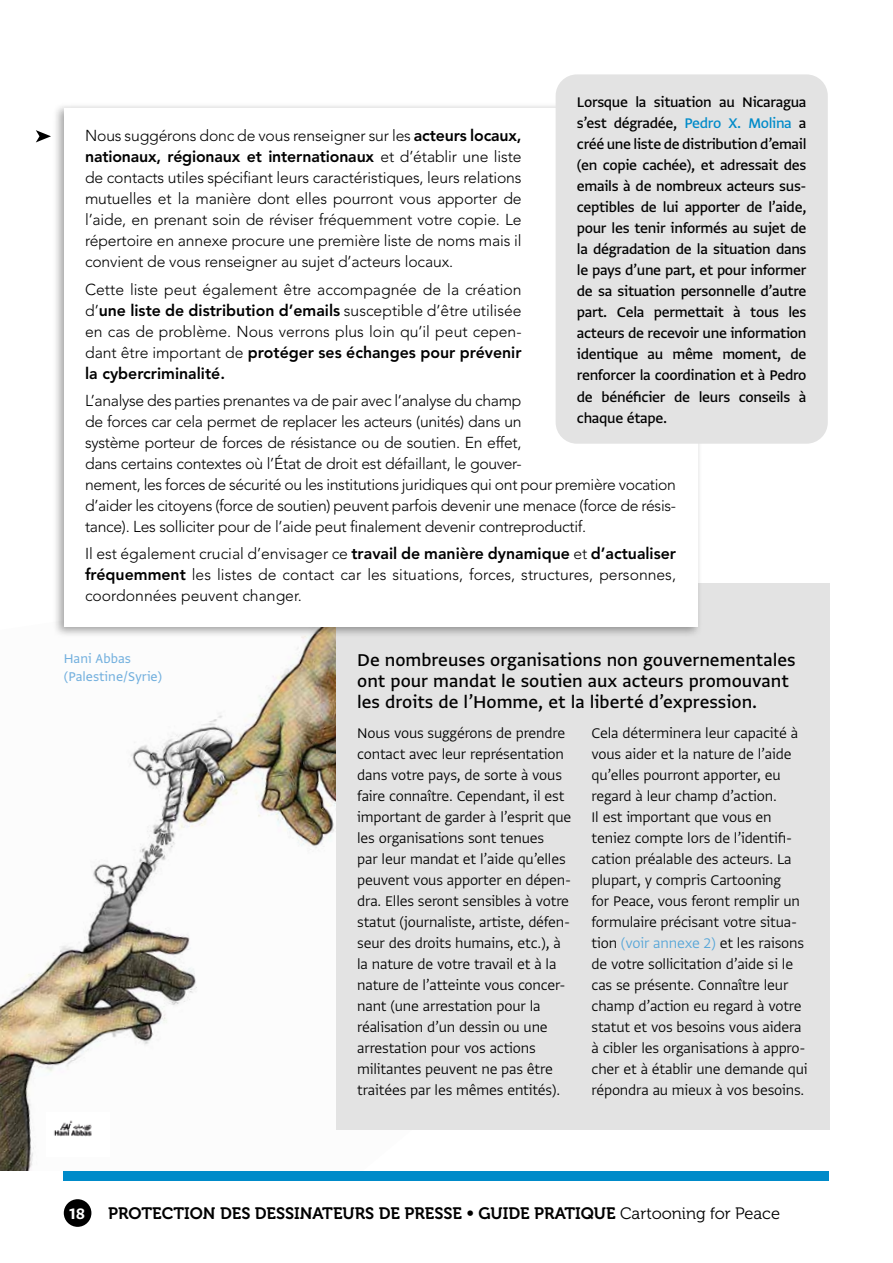
<style>
.page{position:relative;width:893px;height:1263px;background:#fff}
.page>*{position:absolute;margin:0;border:0;box-sizing:border-box;transform-origin:0 0}
.t1{font:500 20.25px/21px "Greta Sans Std";color:#000}
.t2{font:18px "Greta Sans Std Bld";color:#fff}
.t3{font:300 16.5px/21px "Greta Sans Std";letter-spacing:-.01em;color:#000}
.t4{font:500 16.5px/21px "Greta Sans Std";letter-spacing:-.02em;color:#000;text-align:justify}
.t5{font:16.5px "Museo 700";color:#000}
.t6{font:800 16.2px/21px "Avenir LT Std";color:#000}
.t7{font:300 15.75px/21px "Avenir LT Std";letter-spacing:-.02em;color:#000;text-align:justify}
.t8{font:300 15.75px/21px "Avenir LT Std";color:#000}
.t9{font:15px/18px "Greta Sans Std";color:#73b0de}
.s1{color:#008bc9}
.s2{font-weight:800;font-size:16.2px}
.s3{font-weight:300;font-size:15.75px}
.s4{color:#54a5d8}
.s5{font-family:"Museo 300"}
</style>
<div class="page">
<img style="left:0;top:638px;width:446px;height:533px">
<div style="left:336px;top:583px;width:493px;height:546px;background:#e3e3e3"></div>
<div style="left:53px;top:102px;width:650px;height:536px;background:#000;opacity:.35"></div>
<div style="left:64px;top:108px;width:633px;height:518px;background:#fff"></div>
<div style="left:556px;top:74px;width:272px;height:370px;background:#e3e3e3;border-radius:21px"></div>
<div style="left:64px;top:1199px;width:27px;height:28px;background:#000;border-radius:50%"></div>
<div style="left:64px;top:1171px;width:765px;height:9px;background:#008bc9"></div>
<img style="left:46px;top:1112px;width:64px;height:45px">
<svg style="left:36px;top:130px;width:15px;height:12px"></svg>
<p class="t4" style="left:577px;top:92px;width:231px">Lorsque la situation au Nicaragua s’est dégradée, <span class="s1">Pedro X. Molina</span> a créé une liste de distribution d’email (en copie cachée), et adressait des emails à de nombreux acteurs sus&shy;ceptibles de lui apporter de l’aide, pour les tenir informés au sujet de la dégradation de la situation dans le pays d’une part, et pour informer de sa situation personnelle d’autre part. Cela permettait à tous les acteurs de recevoir une information identique au même moment, de renforcer la coordination et à Pedro de bénéficier de leurs conseils à chaque étape.</p>
<p class="t7" style="left:85px;top:125px;width:438px">Nous suggérons donc de vous renseigner sur les <span class="s2">acteurs locaux,</span></p>
<p class="t6" style="left:85px;top:146px;width:438px">nationaux, régionaux et internationaux <span class="s3">et d’établir une liste</span></p>
<p class="t7" style="left:85px;top:167px;width:438px">de contacts utiles spécifiant leurs caractéristiques, leurs relations mutuelles et la manière dont elles pourront vous apporter de l’aide, en prenant soin de réviser fréquemment votre copie. Le répertoire en annexe procure une première liste de noms mais il convient de vous renseigner au sujet d’acteurs locaux.</p>
<p class="t8" style="left:85px;top:279px;width:438px">Cette liste peut également être accompagnée de la création</p>
<p class="t6" style="left:85px;top:300px;width:438px"><span class="s3">d’</span>une liste de distribution d’emails <span class="s3">susceptible d’être utilisée</span></p>
<p class="t8" style="left:85px;top:321px;width:438px">en cas de problème. Nous verrons plus loin qu’il peut cepen-</p>
<p class="t6" style="left:85px;top:342px;width:438px"><span class="s3">dant être important de</span> protéger ses échanges pour prévenir la cybercriminalité.</p>
<p class="t7" style="left:85px;top:390px;width:593px;text-align:left">L’analyse des parties prenantes va de pair avec l’analyse du champ<br>de forces car cela permet de replacer les acteurs (unités) dans un<br>système porteur de forces de résistance ou de soutien. En effet,<br>dans certains contextes où l’État de droit est défaillant, le gouver-<br>nement, les forces de sécurité ou les institutions juridiques qui ont pour première vocation d’aider les citoyens (force de soutien) peuvent parfois devenir une menace (force de résis&shy;tance). Les solliciter pour de l’aide peut finalement devenir contreproductif.</p>
<p class="t6" style="left:85px;top:543px;width:593px"><span class="s3">Il est également crucial d’envisager ce</span> travail de manière dynamique <span class="s3">et</span> d’actualiser</p>
<p class="t8" style="left:85px;top:564px;width:593px"><span class="s2">fréquemment</span> les listes de contact car les situations, forces, structures, personnes, coordonnées peuvent changer.</p>
<p class="t9" style="left:64px;top:649px;width:100px">Hani Abbas (Palestine/Syrie)</p>
<p class="t1" style="left:357px;top:649px;width:440px">De nombreuses organisations non gouvernementales ont pour mandat le soutien aux acteurs promouvant les droits de l’Homme, et la liberté d’expression.</p>
<p class="t3" style="left:357px;top:722px;width:216px">Nous vous suggérons de prendre contact avec leur représentation dans votre pays, de sorte à vous faire connaître. Cependant, il est important de garder à l’esprit que les organisations sont tenues<br>par leur mandat et l’aide qu’elles peuvent vous apporter en dépen&shy;dra. Elles seront sensibles à votre statut (journaliste, artiste, défen&shy;seur des droits humains, etc.), à la nature de votre travail et à la nature de l’atteinte vous concer&shy;nant (une arrestation pour la réalisation d’un dessin ou une arrestation pour vos actions militantes peuvent ne pas être traitées par les mêmes entités).</p>
<p class="t3" style="left:592px;top:722px;width:218px">Cela déterminera leur capacité à vous aider et la nature de l’aide qu’elles pourront apporter, eu regard à leur champ d’action.<br>Il est important que vous en teniez compte lors de l’identifi&shy;cation préalable des acteurs. La plupart, y compris Cartooning<br>for Peace, vous feront remplir un formulaire précisant votre situa&shy;tion <span class="s4">(voir annexe 2)</span> et les raisons de votre sollicitation d’aide si le cas se présente. Connaître leur champ d’action eu regard à votre statut et vos besoins vous aidera à cibler les organisations à appro&shy;cher et à établir une demande qui répondra au mieux à vos besoins.</p>
<p class="t2" style="left:69px;top:1203px;width:17px">18</p>
<p class="t5" style="left:108px;top:1204px;width:673px">PROTECTION DES DESSINATEURS DE PRESSE • GUIDE PRATIQUE <span class="s5">Cartooning for Peace</span></p>
</div>
